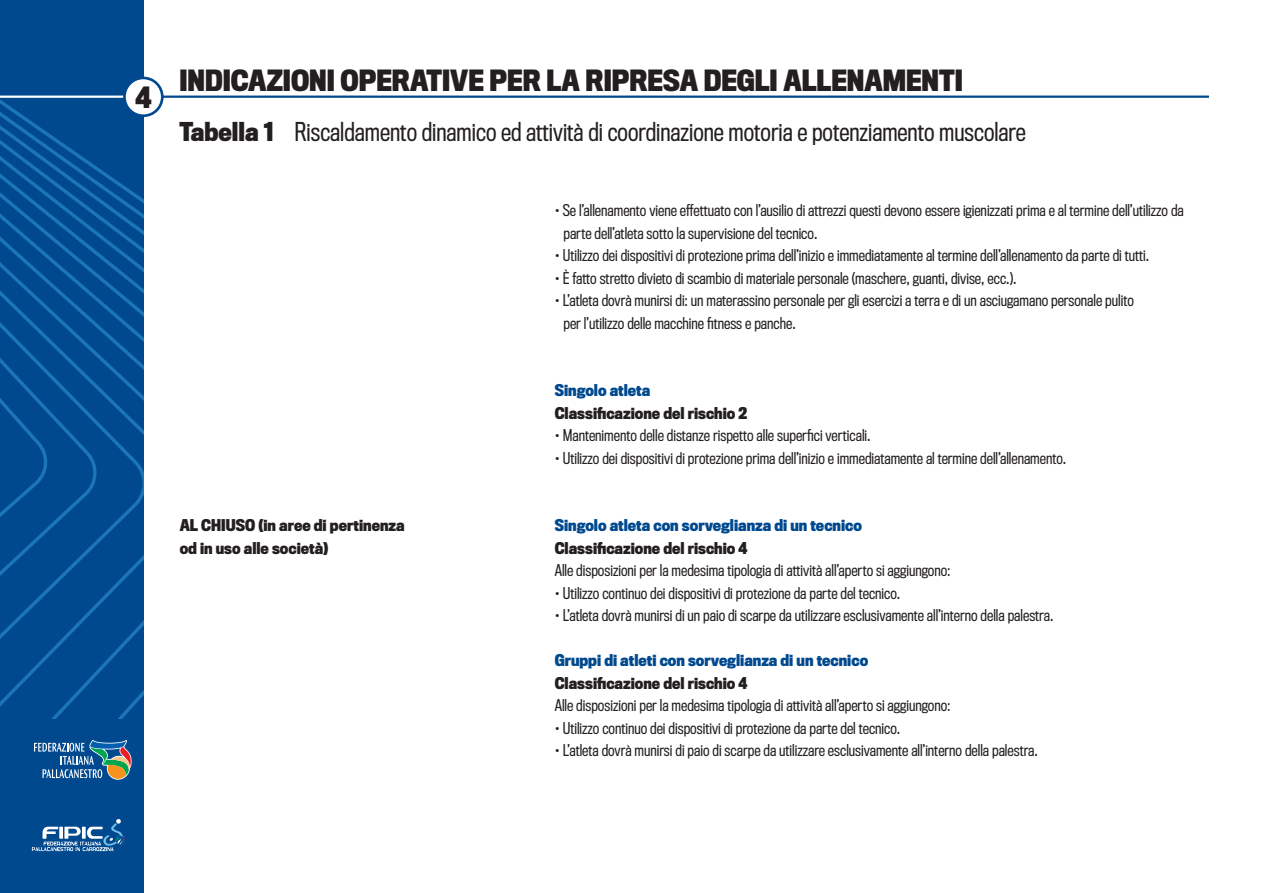
<style>
.page{position:relative;width:1263px;height:893px;background:#fff}
.page>*{position:absolute;margin:0;border:0;box-sizing:border-box;transform-origin:0 0}
.t1{font:700 27px "Titling Gothic FB Cond";color:#231f20}
.t2{font:24px "Titling Gothic FB Cond";color:#231f20}
.t3{font:15px/22.5px "Titling Gothic FB Cond";color:#231f20}
.t4{font:700 15px "Titling Gothic FB Cond";color:#231f20}
.t5{font:700 15px "Titling Gothic FB Cond";color:#01498e}
.s1{font-weight:700}
</style>
<div class="page">
<div style="left:0;top:0;width:144px;height:893px;background:#01498e"></div>
<svg style="left:97px;top:95px;width:47px;height:624px"></svg>
<svg style="left:48px;top:95px;width:49px;height:624px"></svg>
<svg style="left:0;top:95px;width:48px;height:612px"></svg>
<hr style="left:143px;top:96px;width:1066px;height:2px;background:#01498e">
<hr style="left:0;top:96px;width:144px;height:2px;background:#fff">
<div style="left:124px;top:78px;width:38px;height:38px;background:#fff;border-radius:50%"></div>
<div style="left:123px;top:77px;width:41px;height:40px;border:3px solid #01498e;border-radius:50%"></div>
<svg style="left:34px;top:740px;width:98px;height:40px"></svg>
<svg style="left:32px;top:819px;width:93px;height:32px"></svg>
<h1 class="t1" style="left:135px;top:82px;width:18px">4</h1>
<h1 class="t1" style="left:179px;top:65px;width:785px">INDICAZIONI OPERATIVE PER LA RIPRESA DEGLI ALLENAMENTI</h1>
<h2 class="t2" style="left:179px;top:118px;width:848px"><span class="s1">Tabella 1</span> Riscaldamento dinamico ed attività di coordinazione motoria e potenziamento muscolare</h2>
<p class="t3" style="left:563px;top:199px;width:622px;text-indent:-9px">• Se l’allenamento viene effettuato con l’ausilio di attrezzi questi devono essere igienizzati prima e al termine dell’utilizzo da parte dell’atleta sotto la supervisione del tecnico.</p>
<p class="t3" style="left:555px;top:244px;width:596px">• Utilizzo dei dispositivi di protezione prima dell’inizio e immediatamente al termine dell’allenamento da parte di tutti.</p>
<p class="t3" style="left:555px;top:267px;width:463px">• È fatto stretto divieto di scambio di materiale personale (maschere, guanti, divise, ecc.).</p>
<p class="t3" style="left:563px;top:289px;width:572px;text-indent:-9px">• L’atleta dovrà munirsi di: un materassino personale per gli esercizi a terra e di un asciugamano personale pulito per l’utilizzo delle macchine fitness e panche.</p>
<p class="t5" style="left:555px;top:382px;width:97px">Singolo atleta</p>
<p class="t4" style="left:555px;top:404px;width:194px">Classificazione del rischio 2</p>
<p class="t3" style="left:555px;top:424px;width:317px">• Mantenimento delle distanze rispetto alle superfici verticali.</p>
<p class="t3" style="left:555px;top:447px;width:513px">• Utilizzo dei dispositivi di protezione prima dell’inizio e immediatamente al termine dell’allenamento.</p>
<p class="t4" style="left:180px;top:517px;width:227px">AL CHIUSO (in aree di pertinenza</p>
<p class="t5" style="left:555px;top:517px;width:309px">Singolo atleta con sorveglianza di un tecnico</p>
<p class="t4" style="left:180px;top:539px;width:150px">od in uso alle società)</p>
<p class="t4" style="left:555px;top:539px;width:194px">Classificazione del rischio 4</p>
<p class="t3" style="left:555px;top:559px;width:397px">Alle disposizioni per la medesima tipologia di attività all’aperto si aggiungono:</p>
<p class="t3" style="left:555px;top:582px;width:347px">• Utilizzo continuo dei dispositivi di protezione da parte del tecnico.</p>
<p class="t3" style="left:555px;top:604px;width:500px">• L’atleta dovrà munirsi di un paio di scarpe da utilizzare esclusivamente all’interno della palestra.</p>
<p class="t5" style="left:555px;top:652px;width:315px">Gruppi di atleti con sorveglianza di un tecnico</p>
<p class="t4" style="left:555px;top:674px;width:194px">Classificazione del rischio 4</p>
<p class="t3" style="left:555px;top:694px;width:397px">Alle disposizioni per la medesima tipologia di attività all’aperto si aggiungono:</p>
<p class="t3" style="left:555px;top:717px;width:347px">• Utilizzo continuo dei dispositivi di protezione da parte del tecnico.</p>
<p class="t3" style="left:555px;top:739px;width:485px">• L’atleta dovrà munirsi di paio di scarpe da utilizzare esclusivamente all’interno della palestra.</p>
</div>
